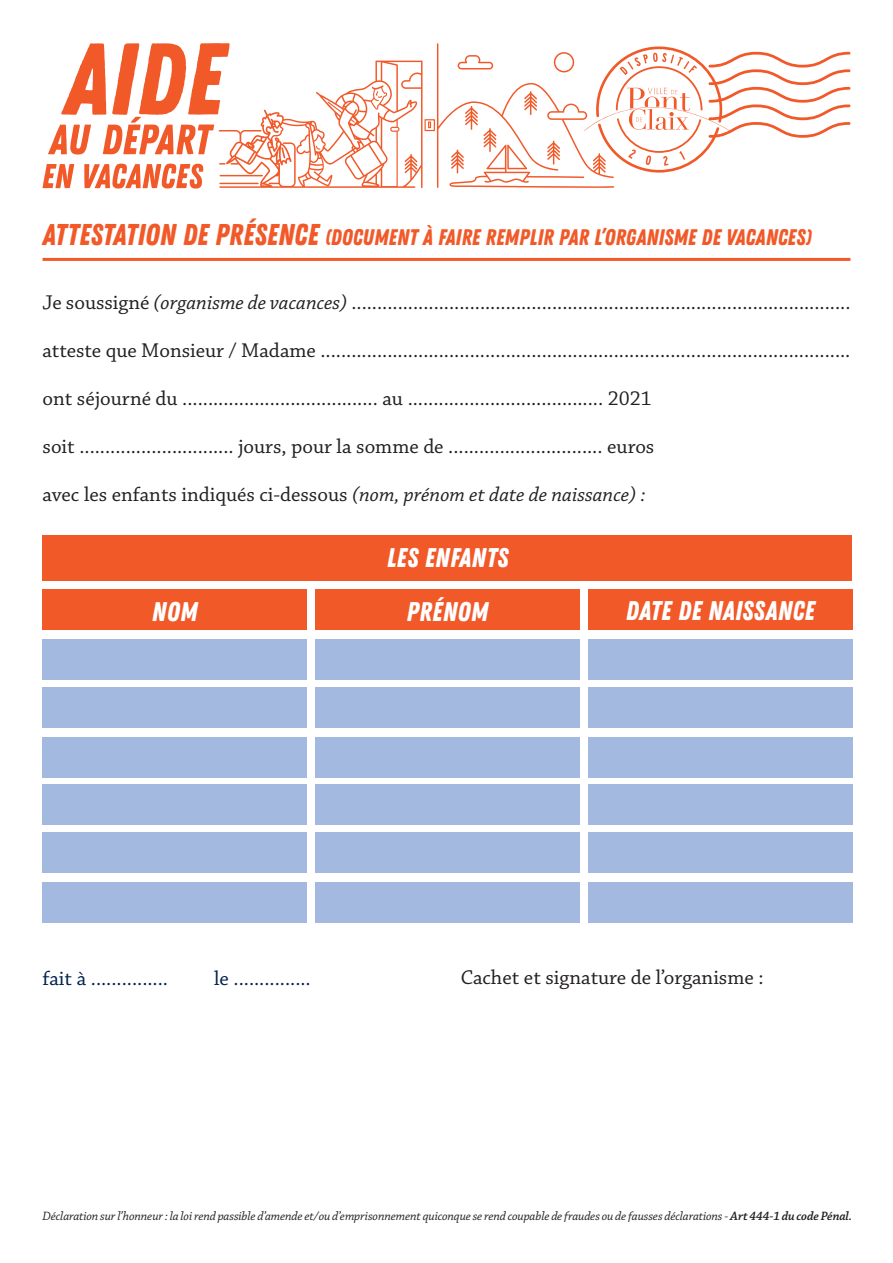
<style>
.page{position:relative;width:893px;height:1263px;background:#fff}
.page>*{position:absolute;margin:0;border:0;box-sizing:border-box;transform-origin:0 0}
.t1{font:27px "Zing Rust Demo Base";letter-spacing:.01em;color:#fff}
.t2{font:22.5px "Zing Rust Demo Base";color:#f15929}
.t3{font:21px "Chaparral Pro";color:#231f20}
.t4{font:21px "Chaparral Pro";color:#00214f}
.t5{font:italic 12.75px "Chaparral Pro";letter-spacing:-.01em;color:#231f20}
.s1{font-size:30px}
.s2{font-style:italic}
.s3{font-weight:600}
</style>
<div class="page">
<div style="left:43px;top:535px;width:809px;height:45px;background:#f15929"></div>
<div style="left:43px;top:589px;width:264px;height:41px;background:#f15929"></div>
<div style="left:588px;top:589px;width:264px;height:41px;background:#f15929"></div>
<div style="left:315px;top:589px;width:264px;height:41px;background:#f15929"></div>
<div style="left:43px;top:639px;width:264px;height:40px;background:#a4b9df"></div>
<div style="left:588px;top:639px;width:264px;height:40px;background:#a4b9df"></div>
<div style="left:315px;top:639px;width:264px;height:40px;background:#a4b9df"></div>
<div style="left:43px;top:687px;width:264px;height:41px;background:#a4b9df"></div>
<div style="left:588px;top:687px;width:264px;height:41px;background:#a4b9df"></div>
<div style="left:315px;top:687px;width:264px;height:41px;background:#a4b9df"></div>
<div style="left:43px;top:737px;width:264px;height:40px;background:#a4b9df"></div>
<div style="left:588px;top:737px;width:264px;height:40px;background:#a4b9df"></div>
<div style="left:315px;top:737px;width:264px;height:40px;background:#a4b9df"></div>
<div style="left:43px;top:784px;width:264px;height:41px;background:#a4b9df"></div>
<div style="left:588px;top:784px;width:264px;height:41px;background:#a4b9df"></div>
<div style="left:315px;top:784px;width:264px;height:41px;background:#a4b9df"></div>
<div style="left:43px;top:833px;width:264px;height:40px;background:#a4b9df"></div>
<div style="left:588px;top:833px;width:264px;height:40px;background:#a4b9df"></div>
<div style="left:315px;top:833px;width:264px;height:40px;background:#a4b9df"></div>
<div style="left:43px;top:882px;width:264px;height:41px;background:#a4b9df"></div>
<div style="left:588px;top:882px;width:264px;height:41px;background:#a4b9df"></div>
<div style="left:315px;top:882px;width:264px;height:41px;background:#a4b9df"></div>
<hr style="left:43px;top:258px;width:807px;height:3px;background:#f15929">
<svg style="left:43px;top:43px;width:807px;height:146px"></svg>
<p class="t2" style="left:43px;top:225px;width:770px"><span class="s1">ATTESTATION DE PRÉSENCE</span> (DOCUMENT À FAIRE REMPLIR PAR L’ORGANISME DE VACANCES)</p>
<p class="t3" style="left:43px;top:290px;width:809px">Je soussigné <span class="s2">(organisme de vacances)</span> .................................................................................................</p>
<p class="t3" style="left:43px;top:338px;width:809px">atteste que Monsieur / Madame .......................................................................................................</p>
<p class="t3" style="left:43px;top:386px;width:611px">ont séjourné du ...................................... au ...................................... 2021</p>
<p class="t3" style="left:43px;top:434px;width:613px">soit .............................. jours, pour la somme de .............................. euros</p>
<p class="t3" style="left:43px;top:482px;width:604px">avec les enfants indiqués ci-dessous <span class="s2">(nom, prénom et date de naissance) :</span></p>
<p class="t1" style="left:387px;top:542px;width:123px">LES ENFANTS</p>
<p class="t1" style="left:152px;top:596px;width:47px">NOM</p>
<p class="t1" style="left:407px;top:596px;width:83px">PRÉNOM</p>
<p class="t1" style="left:626px;top:595px;width:190px">DATE DE NAISSANCE</p>
<p class="t4" style="left:43px;top:966px;width:127px">fait à ...............</p>
<p class="t4" style="left:214px;top:966px;width:98px">le ...............</p>
<p class="t3" style="left:461px;top:965px;width:304px">Cachet et signature de l’organisme :</p>
<p class="t5" style="left:43px;top:1209px;width:811px">Déclaration sur l’honneur : la loi rend passible d’amende et/ou d’emprisonnement quiconque se rend coupable de fraudes ou de fausses déclarations - <span class="s3">Art 444-1 du code Pénal.</span></p>
</div>
